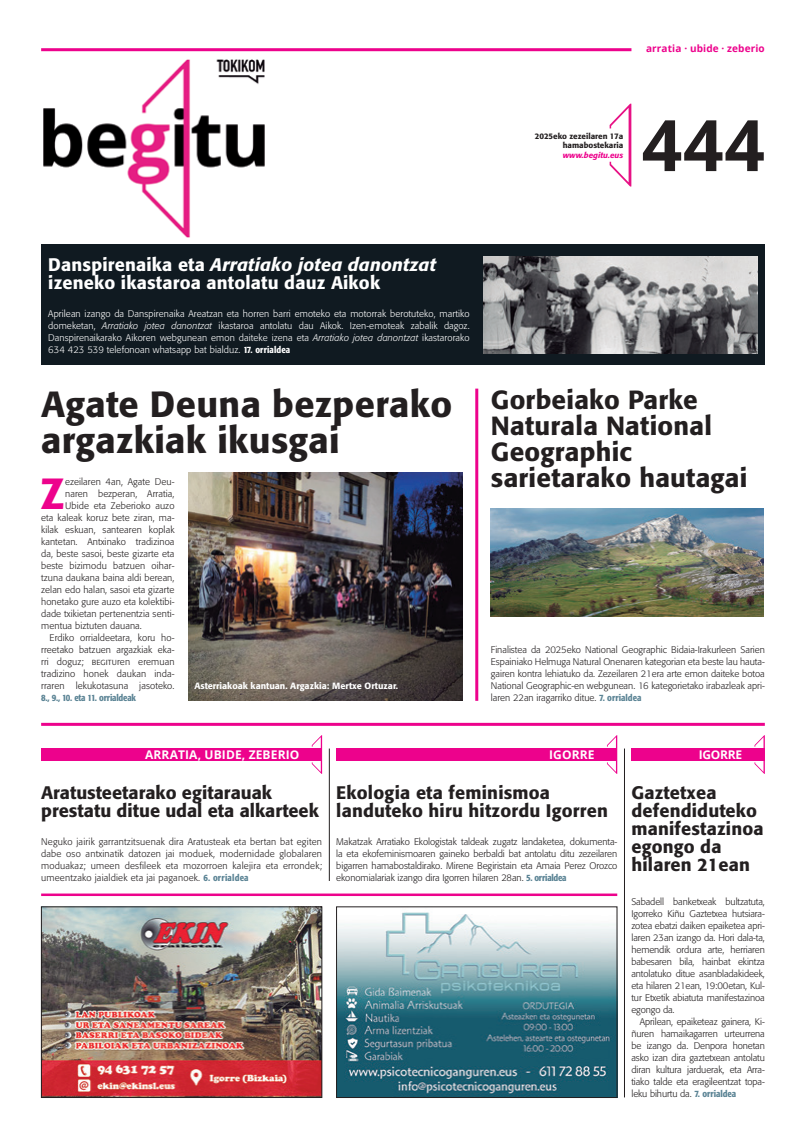
<style>
.page{position:relative;width:806px;height:1146px;background:#fff}
.page>*{position:absolute;margin:0;border:0;box-sizing:border-box;transform-origin:0 0}
.Titularra_16{font:700 71px "Open Sans";color:#231f20}
.Portada_testu_nagusi_lehena{font:500 43.1px "Formata";color:#ed028c}
.Portada_nagusia_titularra{font:500 36px "Formata";letter-spacing:.01em;color:#231f20}
.Portada_goikotitularrak{font:500 26px/26px "Formata";letter-spacing:.01em;color:#231f20}
.Portada_goikotitularrak-2{font:500 18px/18px "Formata";letter-spacing:.01em;color:#231f20}
.Portada_goikotitularrak-3{font:500 18px/18px "Formata";letter-spacing:.01em;color:#fff}
.Portada_herria_izena{font:700 12px "Open Sans";letter-spacing:.01em;color:#fff}
.TItularra_18{font:700 10px "Open Sans";letter-spacing:.01em;color:#ed028c}
.Testua{font:300 9.5px/12px "Formata";letter-spacing:-.005em;color:#231f20;text-align:justify}
.Portada_testu_nagusi_lehena-2{font:300 9.5px/12px "Formata";letter-spacing:.01em;color:#231f20;text-align:justify}
.Portada_goikotitularrak-4{font:300 9.5px/12px "Formata";letter-spacing:.01em;color:#fff;text-align:justify}
.Testua-2{font:500 9px "Formata";color:#fff}
.t1{font:500 8px "Formata";color:#231f20}
.t2{font:italic 500 8px "Formata";color:#ed028c}
.s1{font-style:italic}
.s2{font-weight:500;font-stretch:condensed}
.s3{font-family:"Formata Light SC";font-weight:400}
.s4{font-weight:500;font-stretch:condensed;color:#5a8394}
</style>
<div class="page">
<hr style="left:41px;top:48px;width:590px;height:3px;background:#ed028c">
<svg style="left:609px;top:104px;width:22px;height:82px"></svg>
<hr style="left:41px;top:722px;width:723px;height:3px;background:#ed028c">
<hr style="left:624px;top:748px;width:1px;height:349px;background:#231f20">
<div style="left:631px;top:748px;width:133px;height:12px;background:#ed028c"></div>
<svg style="left:754px;top:735px;width:10px;height:38px"></svg>
<img style="left:43px;top:59px;width:222px;height:179px">
<div style="left:41px;top:244px;width:723px;height:120px;background:#101a21"></div>
<img style="left:483px;top:256px;width:274px;height:97px">
<div style="left:41px;top:748px;width:281px;height:12px;background:#ed028c"></div>
<svg style="left:311px;top:735px;width:11px;height:38px"></svg>
<div style="left:336px;top:748px;width:281px;height:12px;background:#ed028c"></div>
<svg style="left:606px;top:735px;width:11px;height:38px"></svg>
<hr style="left:329px;top:748px;width:1px;height:132px;background:#231f20">
<hr style="left:41px;top:893px;width:576px;height:2px;background:#ed028c">
<hr style="left:475px;top:388px;width:3px;height:312px;background:#ed028c">
<img style="left:490px;top:508px;width:273px;height:108px">
<img style="left:189px;top:472px;width:273px;height:228px">
<img style="left:43px;top:908px;width:277px;height:187px">
<div style="left:41px;top:906px;width:281px;height:191px;border:1px solid #231f20"></div>
<img style="left:338px;top:912px;width:277px;height:183px">
<div style="left:336px;top:906px;width:281px;height:191px;border:1px solid #231f20"></div>
<p class="TItularra_18" style="left:645px;top:41px;width:120px">arratia · ubide · zeberio</p>
<p class="t1" style="left:534px;top:131px;width:90px">2025eko zezeilaren 17a</p>
<p class="t1" style="left:562px;top:141px;width:62px">hamabostekaria</p>
<p class="t2" style="left:562px;top:150px;width:62px">www.begitu.eus</p>
<p class="Titularra_16" style="left:641px;top:95px;width:125px">444</p>
<p class="Portada_goikotitularrak-3" style="left:48px;top:255px;width:389px">Danspirenaika eta <span class="s1">Arratiako jotea danontzat </span>izeneko ikastaroa antolatu dauz Aikok</p>
<p class="Portada_goikotitularrak-4" style="left:48px;top:307px;width:422px">Aprilean izango da Danspirenaika Areatzan eta horren barri emoteko eta motorrak berotuteko, martiko domeketan, <span class="s1">Arratiako jotea danontzat</span> ikastaroa antolatu dau Aikok. Izen-emoteak zabalik dagoz.<br>Danspirenaikarako Aikoren webgunean emon daiteke izena eta <span class="s1">Arratiako jotea danontzat</span> ikastarorako 634 423 539 telefonoan whatsapp bat bialduz. <span class="s2">17. orrialdea</span></p>
<p class="Portada_nagusia_titularra" style="left:41px;top:382px;width:412px">Agate Deuna bezperako</p>
<p class="Portada_nagusia_titularra" style="left:41px;top:418px;width:300px">argazkiak ikusgai</p>
<p class="Portada_testu_nagusi_lehena" style="left:40px;top:467px;width:26px">Z</p>
<p class="Portada_testu_nagusi_lehena-2" style="left:65px;top:475px;width:111px">ezeilaren 4an, Agate Deu-</p>
<p class="Portada_testu_nagusi_lehena-2" style="left:65px;top:487px;width:111px">naren bezperan, Arratia,</p>
<p class="Portada_testu_nagusi_lehena-2" style="left:65px;top:499px;width:111px">Ubide eta Zeberioko auzo</p>
<p class="Portada_testu_nagusi_lehena-2" style="left:41px;top:511px;width:135px">eta kaleak koruz bete ziran, ma-</p>
<p class="Portada_testu_nagusi_lehena-2" style="left:41px;top:523px;width:135px">kilak eskuan, santearen koplak</p>
<p class="Portada_testu_nagusi_lehena-2" style="left:41px;top:535px;width:135px">kantetan. Antxinako tradizinoa</p>
<p class="Portada_testu_nagusi_lehena-2" style="left:41px;top:547px;width:135px">da, beste sasoi, beste gizarte eta</p>
<p class="Portada_testu_nagusi_lehena-2" style="left:41px;top:559px;width:135px">beste bizimodu batzuen oihar-</p>
<p class="Portada_testu_nagusi_lehena-2" style="left:41px;top:571px;width:135px">tzuna daukana baina aldi berean,</p>
<p class="Portada_testu_nagusi_lehena-2" style="left:41px;top:583px;width:135px">zelan edo halan, sasoi eta gizarte</p>
<p class="Portada_testu_nagusi_lehena-2" style="left:41px;top:595px;width:135px">honetako gure auzo eta kolektibi-</p>
<p class="Portada_testu_nagusi_lehena-2" style="left:41px;top:607px;width:135px">dade txikietan pertenentzia senti-</p>
<p class="Portada_testu_nagusi_lehena-2" style="left:41px;top:619px;width:102px">mentua biztuten dauana.</p>
<p class="Portada_testu_nagusi_lehena-2" style="left:41px;top:631px;width:135px;text-indent:9px">Erdiko orrialdeetara, koru ho&shy;rreetako batzuen argazkiak eka&shy;rri doguz; <span class="s3">begitu</span>ren eremuan tradizino honek daukan inda&shy;rraren lekukotasuna jasoteko.<br><span class="s4">8., 9., 10. eta 11. orrialdeak</span></p>
<p class="Testua-2" style="left:194px;top:680px;width:205px">Asterriakoak kantuan. Argazkia: Mertxe Ortuzar.</p>
<p class="Portada_goikotitularrak" style="left:490px;top:387px;width:258px">Gorbeiako Parke<br>Naturala National<br>Geographic sarietarako hautagai</p>
<p class="Testua" style="left:490px;top:643px;width:275px">Finalistea da 2025eko National Geographic Bidaia-Irakurleen Sarien Espainiako Helmuga Natural Onenaren kategorian eta beste lau hauta&shy;gairen kontra lehiatuko da. Zezeilaren 21era arte emon daiteke botoa National Geographic-en webgunean. 16 kategorietako irabazleak apri&shy;laren 22an iragarriko ditue. <span class="s4">7. orrialdea</span></p>
<p class="Portada_herria_izena" style="left:145px;top:746px;width:156px">ARRATIA, UBIDE, ZEBERIO</p>
<p class="Portada_herria_izena" style="left:548px;top:746px;width:47px">IGORRE</p>
<p class="Portada_goikotitularrak-2" style="left:336px;top:783px;width:273px">Ekologia eta feminismoa landuteko hiru hitzordu Igorren</p>
<p class="Testua" style="left:336px;top:835px;width:282px">Makatzak Arratiako Ekologistak taldeak zugatz landaketea, dokumenta&shy;la eta ekofeminismoaren gaineko berbaldi bat antolatu ditu zezeilaren bigarren hamabostaldirako. Mirene Begiristain eta Amaia Perez Orozco ekonomialariak izango dira Igorren hilaren 28an. <span class="s4">5. orrialdea</span></p>
<p class="Portada_goikotitularrak-2" style="left:41px;top:783px;width:279px">Aratusteetarako egitarauak prestatu ditue udal eta alkarteek</p>
<p class="Testua" style="left:41px;top:835px;width:282px">Neguko jairik garrantzitsuenak dira Aratusteak eta bertan bat egiten dabe oso antxinatik datozen jai moduek, modernidade globalaren moduakaz; umeen desfileek eta mozorroen kalejira eta errondek; umeentzako jaialdiek eta jai paganoek. <span class="s4">6. orrialdea</span></p>
<p class="Portada_herria_izena" style="left:698px;top:746px;width:45px">IGORRE</p>
<p class="Portada_goikotitularrak-2" style="left:631px;top:783px;width:127px">Gaztetxea defendiduteko</p>
<p class="Portada_goikotitularrak-2" style="left:631px;top:819px;width:134px">manifestazinoa</p>
<p class="Portada_goikotitularrak-2" style="left:631px;top:837px;width:120px">egongo da hilaren 21ean</p>
<p class="Testua" style="left:631px;top:895px;width:135px">Sabadell banketxeak bultzatuta, Igorreko Kiñu Gaztetxea hutsiara&shy;zotea ebatzi daiken epaiketea apri&shy;laren 23an izango da. Hori dala-ta, hemendik ordura arte, herriaren babesaren bila, hainbat ekintza antolatuko ditue asanbladakideek, eta hilaren 21ean, 19:00etan, Kul&shy;tur Etxetik abiatuta manifestazinoa egongo da.</p>
<p class="Testua" style="left:631px;top:1015px;width:135px;text-indent:9px">Aprilean, epaiketeaz gainera, Ki&shy;ñuren hamaikagarren urteurrena be izango da. Denpora honetan asko izan dira gaztetxean antolatu diran kultura jarduerak, eta Arra&shy;tiako talde eta eragileentzat topa&shy;leku bihurtu da. <span class="s4">7. orrialdea</span></p>
</div>
